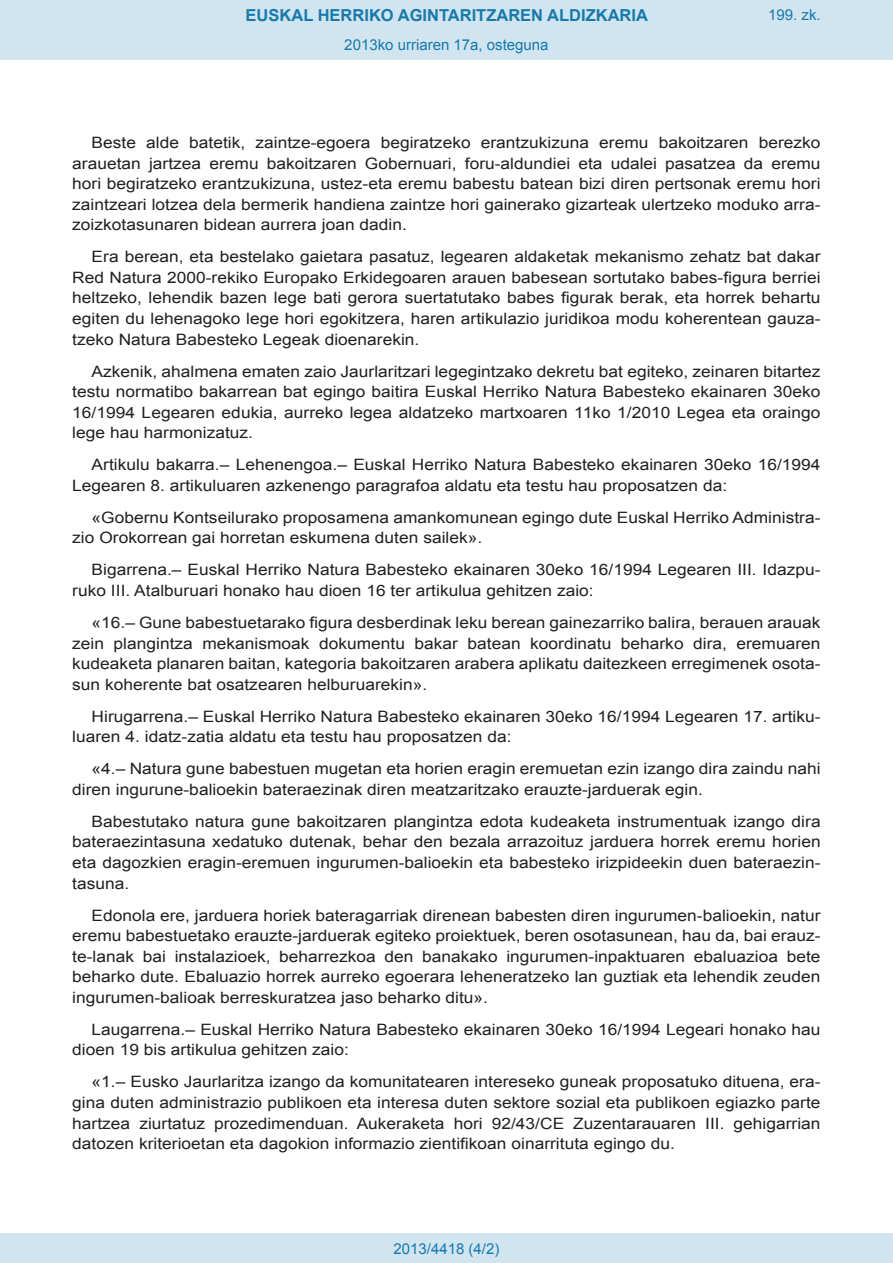
<style>
.page{position:relative;width:893px;height:1263px;background:#fff}
.page>*{position:absolute;margin:0;border:0;box-sizing:border-box;transform-origin:0 0}
.t1{font:700 16.5px "Arial";color:#1879ad}
.BOPVDetalle{font:15.6px/20.5px "Arial";color:#231f20;text-align:justify;scale:1.11 1}
.Paginacion_Centro{font:15px "Arial";color:#1879ad}
</style>
<div class="page">
<div style="left:0;top:0;width:893px;height:60px;background:#d0e5f0"></div>
<div style="left:0;top:1233px;width:893px;height:30px;background:#d0e5f0"></div>
<p class="t1" style="left:246px;top:4px;width:404px">EUSKAL HERRIKO AGINTARITZAREN ALDIZKARIA</p>
<p class="Paginacion_Centro" style="left:344px;top:35px;width:206px">2013ko urriaren 17a, osteguna</p>
<p class="Paginacion_Centro" style="left:768px;top:5px;width:54px">199. zk.</p>
<p class="BOPVDetalle" style="left:72px;top:132px;width:676px;text-indent:19px">Beste alde batetik, zaintze-egoera begiratzeko erantzukizuna eremu bakoitzaren berezko arauetan jartzea eremu bakoitzaren Gobernuari, foru-aldundiei eta udalei pasatzea da eremu hori begiratzeko erantzukizuna, ustez-eta eremu babestu batean bizi diren pertsonak eremu hori zaintzeari lotzea dela bermerik handiena zaintze hori gainerako gizarteak ulertzeko moduko arra&shy;zoizkotasunaren bidean aurrera joan dadin.</p>
<p class="BOPVDetalle" style="left:72px;top:247px;width:676px;text-indent:19px">Era berean, eta bestelako gaietara pasatuz, legearen aldaketak mekanismo zehatz bat dakar Red Natura 2000-rekiko Europako Erkidegoaren arauen babesean sortutako babes-figura berriei heltzeko, lehendik bazen lege bati gerora suertatutako babes figurak berak, eta horrek behartu egiten du lehenagoko lege hori egokitzera, haren artikulazio juridikoa modu koherentean gauza&shy;tzeko Natura Babesteko Legeak dioenarekin.</p>
<p class="BOPVDetalle" style="left:72px;top:361px;width:676px;text-indent:19px">Azkenik, ahalmena ematen zaio Jaurlaritzari legegintzako dekretu bat egiteko, zeinaren bitartez testu normatibo bakarrean bat egingo baitira Euskal Herriko Natura Babesteko ekainaren 30eko 16/1994 Legearen edukia, aurreko legea aldatzeko martxoaren 11ko 1/2010 Legea eta oraingo lege hau harmonizatuz.</p>
<p class="BOPVDetalle" style="left:72px;top:455px;width:676px;text-indent:19px">Artikulu bakarra.– Lehenengoa.– Euskal Herriko Natura Babesteko ekainaren 30eko 16/1994<br>Legearen 8. artikuluaren azkenengo paragrafoa aldatu eta testu hau proposatzen da:</p>
<p class="BOPVDetalle" style="left:72px;top:507px;width:676px;text-indent:19px">«Gobernu Kontseilurako proposamena amankomunean egingo dute Euskal Herriko Administra&shy;zio Orokorrean gai horretan eskumena duten sailek».</p>
<p class="BOPVDetalle" style="left:72px;top:560px;width:676px;text-indent:19px">Bigarrena.– Euskal Herriko Natura Babesteko ekainaren 30eko 16/1994 Legearen III. Idazpu&shy;ruko III. Atalburuari honako hau dioen 16 ter artikulua gehitzen zaio:</p>
<p class="BOPVDetalle" style="left:72px;top:612px;width:676px;text-indent:19px">«16.– Gune babestuetarako figura desberdinak leku berean gainezarriko balira, berauen arauak zein plangintza mekanismoak dokumentu bakar batean koordinatu beharko dira, eremuaren kudeaketa planaren baitan, kategoria bakoitzaren arabera aplikatu daitezkeen erregimenek osota&shy;sun koherente bat osatzearen helburuarekin».</p>
<p class="BOPVDetalle" style="left:72px;top:706px;width:676px;text-indent:19px">Hirugarrena.– Euskal Herriko Natura Babesteko ekainaren 30eko 16/1994 Legearen 17. artiku&shy;luaren 4. idatz-zatia aldatu eta testu hau proposatzen da:</p>
<p class="BOPVDetalle" style="left:72px;top:759px;width:676px;text-indent:19px">«4.– Natura gune babestuen mugetan eta horien eragin eremuetan ezin izango dira zaindu nahi diren ingurune-balioekin bateraezinak diren meatzaritzako erauzte-jarduerak egin.</p>
<p class="BOPVDetalle" style="left:72px;top:811px;width:676px;text-indent:19px">Babestutako natura gune bakoitzaren plangintza edota kudeaketa instrumentuak izango dira bateraezintasuna xedatuko dutenak, behar den bezala arrazoituz jarduera horrek eremu horien eta dagozkien eragin-eremuen ingurumen-balioekin eta babesteko irizpideekin duen bateraezin&shy;tasuna.</p>
<p class="BOPVDetalle" style="left:72px;top:905px;width:676px;text-indent:19px">Edonola ere, jarduera horiek bateragarriak direnean babesten diren ingurumen-balioekin, natur eremu babestuetako erauzte-jarduerak egiteko proiektuek, beren osotasunean, hau da, bai erauz&shy;te-lanak bai instalazioek, beharrezkoa den banakako ingurumen-inpaktuaren ebaluazioa bete beharko dute. Ebaluazio horrek aurreko egoerara leheneratzeko lan guztiak eta lehendik zeuden ingurumen-balioak berreskuratzea jaso beharko ditu».</p>
<p class="BOPVDetalle" style="left:72px;top:1019px;width:676px;text-indent:19px">Laugarrena.– Euskal Herriko Natura Babesteko ekainaren 30eko 16/1994 Legeari honako hau dioen 19 bis artikulua gehitzen zaio:</p>
<p class="BOPVDetalle" style="left:72px;top:1072px;width:676px;text-indent:19px">«1.– Eusko Jaurlaritza izango da komunitatearen intereseko guneak proposatuko dituena, era&shy;gina duten administrazio publikoen eta interesa duten sektore sozial eta publikoen egiazko parte hartzea ziurtatuz prozedimenduan. Aukeraketa hori 92/43/CE Zuzentarauaren III. gehigarrian datozen kriterioetan eta dagokion informazio zientifikoan oinarrituta egingo du.</p>
<p class="Paginacion_Centro" style="left:393px;top:1238px;width:107px">2013/4418 (4/2)</p>
</div>
